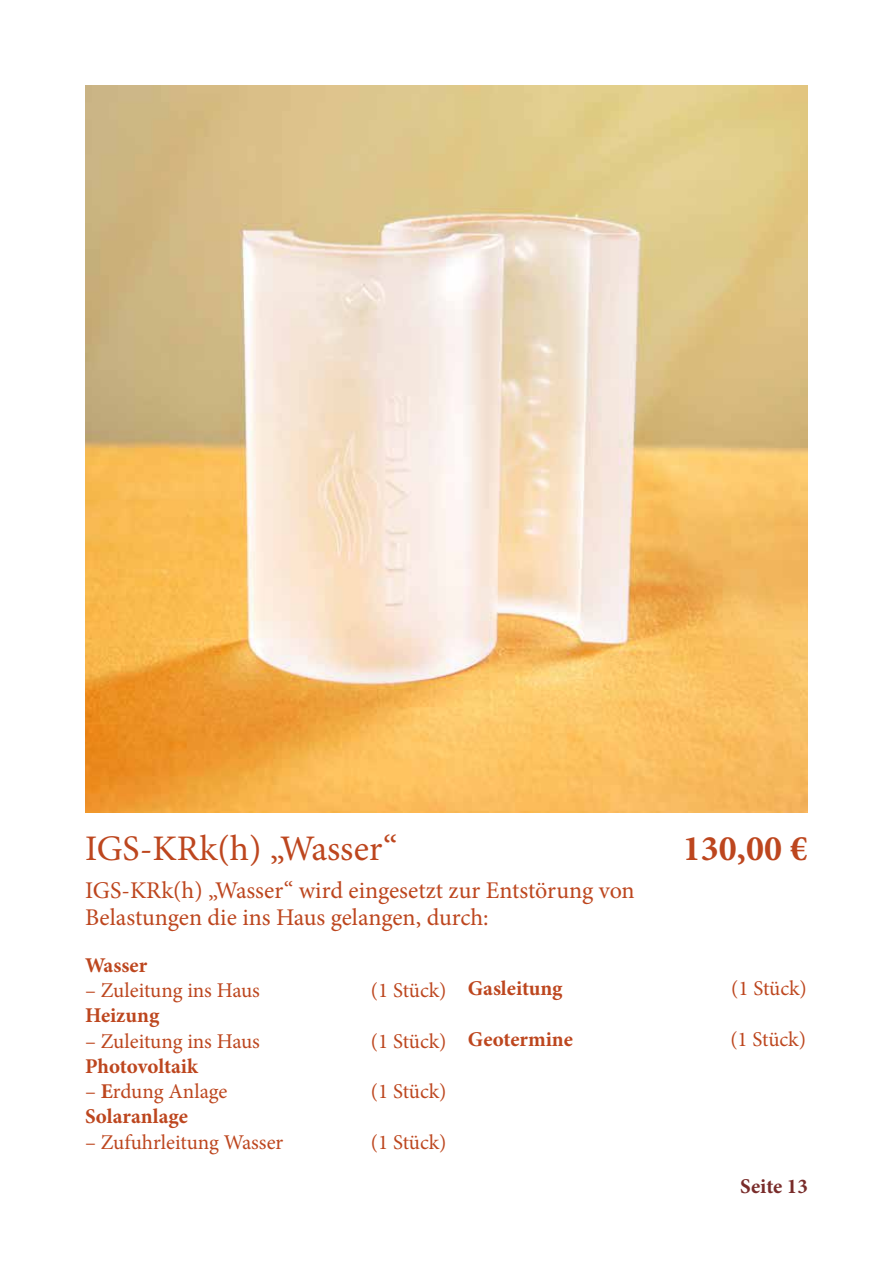
<style>
.page{position:relative;width:893px;height:1263px;background:#fff}
.page>*{position:absolute;margin:0;border:0;box-sizing:border-box;transform-origin:0 0}
.t1{font:36px "Minion Pro";color:#bd461e}
.t2{font:700 36px "Minion Pro";color:#bd461e}
.t3{font:24px/27px "Minion Pro";letter-spacing:-.005em;color:#bd461e}
.t4{font:21px/25.2px "Minion Pro";letter-spacing:-.005em;color:#bd461e}
.t5{font:700 21px "Minion Pro";letter-spacing:-.005em;color:#bd461e}
.t6{font:700 21px "Minion Pro";letter-spacing:-.005em;color:#792c2a}
.s1{font-weight:700}
</style>
<div class="page">
<img style="left:85px;top:85px;width:723px;height:727px">
<h1 class="t1" style="left:85px;top:825px;width:314px">IGS-KRk(h) „Wasser“</h1>
<h1 class="t2" style="left:683px;top:823px;width:126px">130,00 €</h1>
<p class="t3" style="left:85px;top:877px;width:551px">IGS-KRk(h) „Wasser“ wird eingesetzt zur Entstörung von<br>Belastungen die ins Haus gelangen, durch:</p>
<p class="t5" style="left:85px;top:950px;width:64px">Wasser</p>
<p class="t4" style="left:85px;top:978px;width:176px">– Zuleitung ins Haus</p>
<p class="t5" style="left:85px;top:1001px;width:76px">Heizung</p>
<p class="t4" style="left:85px;top:1028px;width:176px">– Zuleitung ins Haus</p>
<p class="t5" style="left:85px;top:1051px;width:115px">Photovoltaik</p>
<p class="t4" style="left:85px;top:1079px;width:144px">– <span class="s1">E</span>rdung Anlage<br><span class="s1">Solaranlage</span></p>
<p class="t4" style="left:85px;top:1129px;width:200px">– Zufuhrleitung Wasser</p>
<p class="t5" style="left:468px;top:974px;width:96px">Gasleitung</p>
<p class="t4" style="left:731px;top:976px;width:77px">(1 Stück)</p>
<p class="t5" style="left:468px;top:1024px;width:107px">Geotermine</p>
<p class="t4" style="left:730px;top:1027px;width:77px">(1 Stück)</p>
<p class="t4" style="left:371px;top:978px;width:77px">(1 Stück)</p>
<p class="t4" style="left:371px;top:1028px;width:77px">(1 Stück)</p>
<p class="t4" style="left:371px;top:1079px;width:77px">(1 Stück)</p>
<p class="t4" style="left:371px;top:1129px;width:77px">(1 Stück)</p>
<p class="t6" style="left:740px;top:1172px;width:69px">Seite 13</p>
</div>
